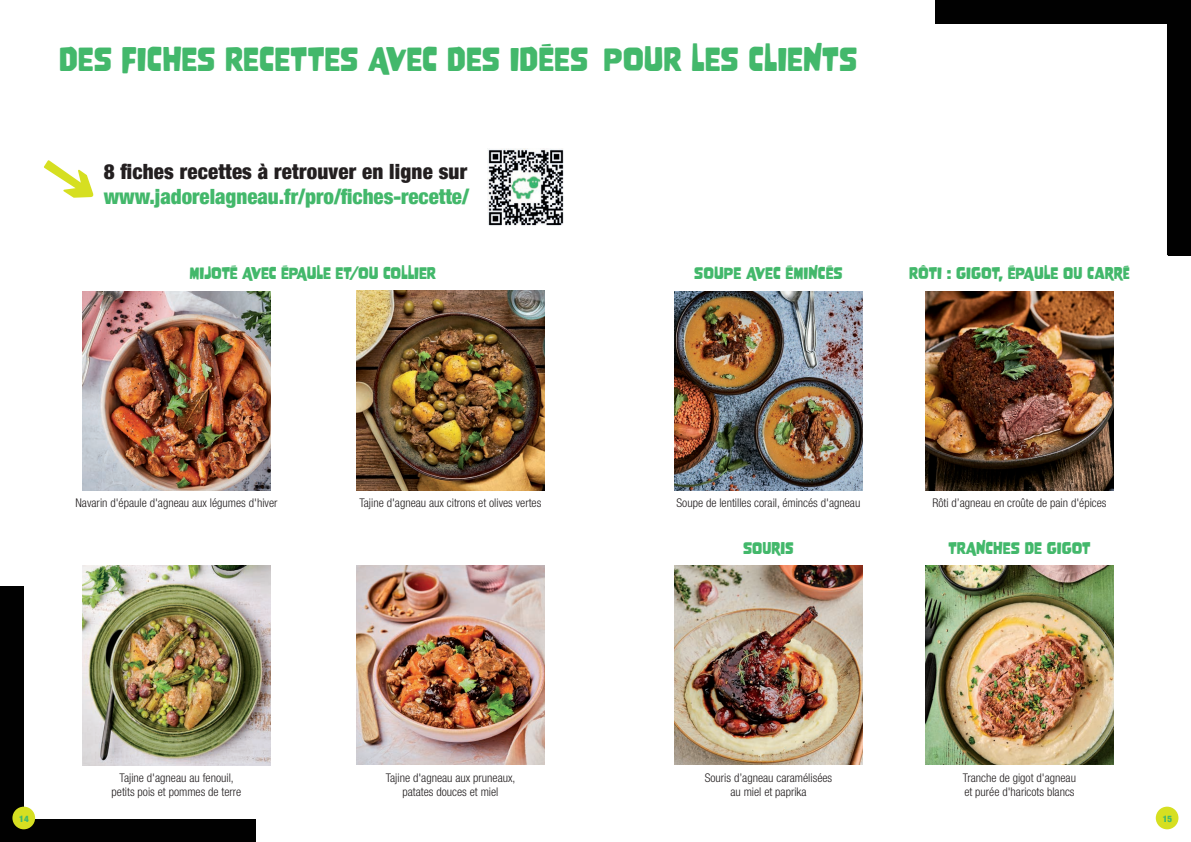
<style>
.page{position:relative;width:1191px;height:842px;background:#fff}
.page>*{position:absolute;margin:0;border:0;box-sizing:border-box;transform-origin:0 0}
.t1{font:30px "Nove";color:#43b86b}
.t2{font:900 condensed 21px "Helvetica Neue";color:#43b86b}
.t3{font:900 condensed 21px "Helvetica Neue";letter-spacing:.01em;color:#231f20}
.t4{font:15px "Nove";color:#43b86b}
.t5{font:300 condensed 12px/14.4px "Helvetica Neue";color:#231f20;text-align:center}
.t6{font:900 condensed 9px "Helvetica Neue";color:#43b86b}
</style>
<div class="page">
<div style="left:0;top:586px;width:256px;height:256px;background:#010101"></div>
<div style="left:24px;top:24px;width:1143px;height:794px;background:#fff"></div>
<svg style="left:935px;top:0;width:256px;height:256px"></svg>
<img style="left:487px;top:149px;width:77px;height:77px">
<svg style="left:44px;top:160px;width:49px;height:38px"></svg>
<div style="left:12px;top:807px;width:23px;height:22px;background:#d6df21;border-radius:50%"></div>
<div style="left:1155px;top:807px;width:23px;height:22px;background:#d6df21;border-radius:50%"></div>
<img style="left:925px;top:291px;width:188px;height:199px">
<img style="left:82px;top:291px;width:188px;height:199px">
<img style="left:674px;top:291px;width:188px;height:199px">
<img style="left:674px;top:565px;width:188px;height:200px">
<img style="left:356px;top:291px;width:188px;height:199px">
<img style="left:356px;top:565px;width:188px;height:200px">
<img style="left:82px;top:566px;width:188px;height:199px">
<img style="left:925px;top:565px;width:188px;height:200px">
<p class="t1" style="left:59px;top:42px;width:799px">DES FICHES RECETTES AVEC DES IDÉES POUR LES CLIENTS</p>
<p class="t3" style="left:104px;top:154px;width:365px">8 fiches recettes à retrouver en ligne sur</p>
<p class="t2" style="left:104px;top:179px;width:367px">www.jadorelagneau.fr/pro/fiches-recette/</p>
<p class="t4" style="left:694px;top:264px;width:150px">SOUPE AVEC ÉMINCÉS</p>
<p class="t4" style="left:190px;top:265px;width:248px">MIJOTÉ AVEC ÉPAULE ET/OU COLLIER</p>
<p class="t4" style="left:909px;top:265px;width:222px">RÔTI : GIGOT, ÉPAULE OU CARRÉ</p>
<p class="t5" style="left:75px;top:495px;width:203px">Navarin d'épaule d'agneau aux légumes d'hiver</p>
<p class="t5" style="left:676px;top:495px;width:185px">Soupe de lentilles corail, émincés d'agneau</p>
<p class="t5" style="left:359px;top:495px;width:183px">Tajine d'agneau aux citrons et olives vertes</p>
<p class="t5" style="left:932px;top:495px;width:176px">Rôti d’agneau en croûte de pain d'épices</p>
<p class="t4" style="left:743px;top:539px;width:52px">SOURIS</p>
<p class="t4" style="left:948px;top:539px;width:144px">TRANCHES DE GIGOT</p>
<p class="t5" style="left:704px;top:770px;width:129px;line-height:14px">Souris d’agneau caramélisées au miel et paprika</p>
<p class="t5" style="left:112px;top:770px;width:131px">Tajine d'agneau au fenouil, petits pois et pommes de terre</p>
<p class="t5" style="left:963px;top:770px;width:115px;text-align:left">Tranche de gigot d'agneau et purée d'haricots blancs</p>
<p class="t5" style="left:386px;top:770px;width:131px">Tajine d'agneau aux pruneaux, patates douces et miel</p>
<p class="t6" style="left:19px;top:811px;width:11px">14</p>
<p class="t6" style="left:1162px;top:811px;width:11px">15</p>
</div>
